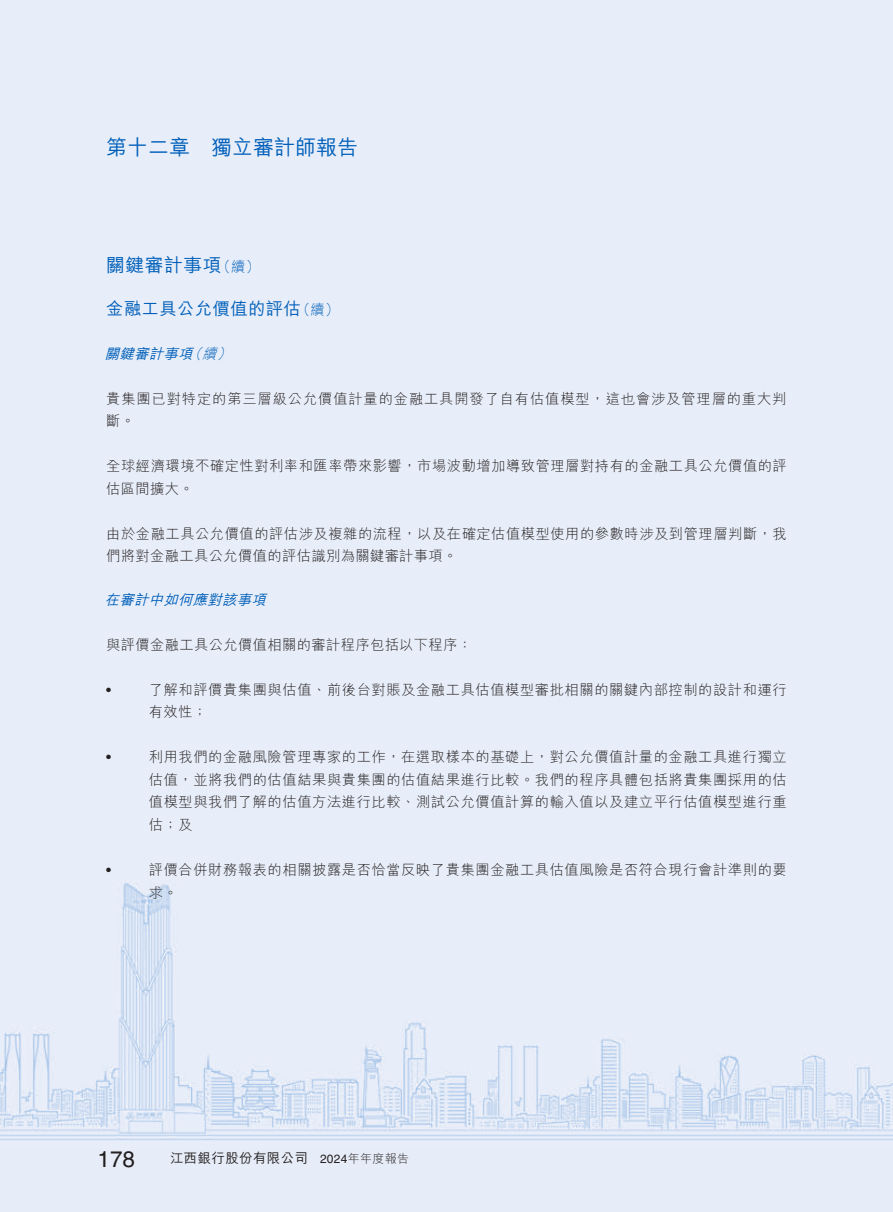
<style>
.page{position:relative;width:893px;height:1212px;background:#e7edf8}
.page>*{position:absolute;margin:0;border:0;box-sizing:border-box;transform-origin:0 0}
.t1{font:22.5px "Helvetica LT Std";color:#231f20}
.t2{font:500 21px "M Hei HK";color:#005fb9}
.t3{font:500 18.75px "M Hei HK";letter-spacing:.03em;color:#005fb9}
.t4{font:500 17.25px "M Hei HK";letter-spacing:.03em;color:#005fb9}
.t5{font:300 14.25px/22.5px "M Hei HK";letter-spacing:.04em;color:#231f20}
.t6{font:300 14.25px/22.5px "M Hei HK";letter-spacing:.06em;color:#231f20}
.t7{font:italic 500 14.25px "M Hei HK";color:#005fb9}
.t8{font:14.25px "Helvetica LT Std";color:#231f20}
.t9{font:500 13.5px "M Hei HK";letter-spacing:.025em;color:#231f20}
.s1{font-weight:300;font-size:14.25px}
.s2{font-weight:300}
.s3{font-family:"Helvetica LT Std";font-weight:400;font-size:12px}
.s4{font-weight:300;font-size:12px}
</style>
<div class="page">
<img style="left:0;top:883px;width:893px;height:257px">
<h2 class="t2" style="left:106px;top:132px;width:253px">第十二章 獨立審計師報告</h2>
<h3 class="t3" style="left:106px;top:251px;width:155px">關鍵審計事項<span class="s1">（續）</span></h3>
<p class="t4" style="left:106px;top:296px;width:235px">金融工具公允價值的評估<span class="s1">（續）</span></p>
<p class="t7" style="left:105px;top:343px;width:131px">關鍵審計事項<span class="s2">（續）</span></p>
<p class="t6" style="left:106px;top:387px;width:682px">貴集團已對特定的第三層級公允價值計量的金融工具開發了自有估值模型，這也會涉及管理層的重大判斷。</p>
<p class="t5" style="left:106px;top:455px;width:682px">全球經濟環境不確定性對利率和匯率帶來影響，市場波動增加導致管理層對持有的金融工具公允價值的評估區間擴大。</p>
<p class="t5" style="left:106px;top:522px;width:682px">由於金融工具公允價值的評估涉及複雜的流程，以及在確定估值模型使用的參數時涉及到管理層判斷，我們將對金融工具公允價值的評估識別為關鍵審計事項。</p>
<p class="t7" style="left:105px;top:589px;width:167px">在審計中如何應對該事項</p>
<p class="t5" style="left:106px;top:633px;width:367px">與評價金融工具公允價值相關的審計程序包括以下程序：</p>
<p class="t8" style="left:106px;top:682px;width:6px">•</p>
<p class="t5" style="left:149px;top:678px;width:639px">了解和評價貴集團與估值、前後台對賬及金融工具估值模型審批相關的關鍵內部控制的設計和運行有效性；</p>
<p class="t8" style="left:106px;top:749px;width:6px">•</p>
<p class="t5" style="left:149px;top:746px;width:639px;text-align:justify">利用我們的金融風險管理專家的工作，在選取樣本的基礎上，對公允價值計量的金融工具進行獨立估值，並將我們的估值結果與貴集團的估值結果進行比較。我們的程序具體包括將貴集團採用的估值模型與我們了解的估值方法進行比較、測試公允價值計算的輸入值以及建立平行估值模型進行重估；及</p>
<p class="t8" style="left:106px;top:862px;width:6px">•</p>
<p class="t5" style="left:149px;top:858px;width:639px">評價合併財務報表的相關披露是否恰當反映了貴集團金融工具估值風險是否符合現行會計準則的要求。</p>
<h1 class="t1" style="left:98px;top:1146px;width:39px">178</h1>
<p class="t9" style="left:170px;top:1148px;width:240px">江西銀行股份有限公司 <span class="s3">2024</span><span class="s4">年年度報告</span></p>
</div>
